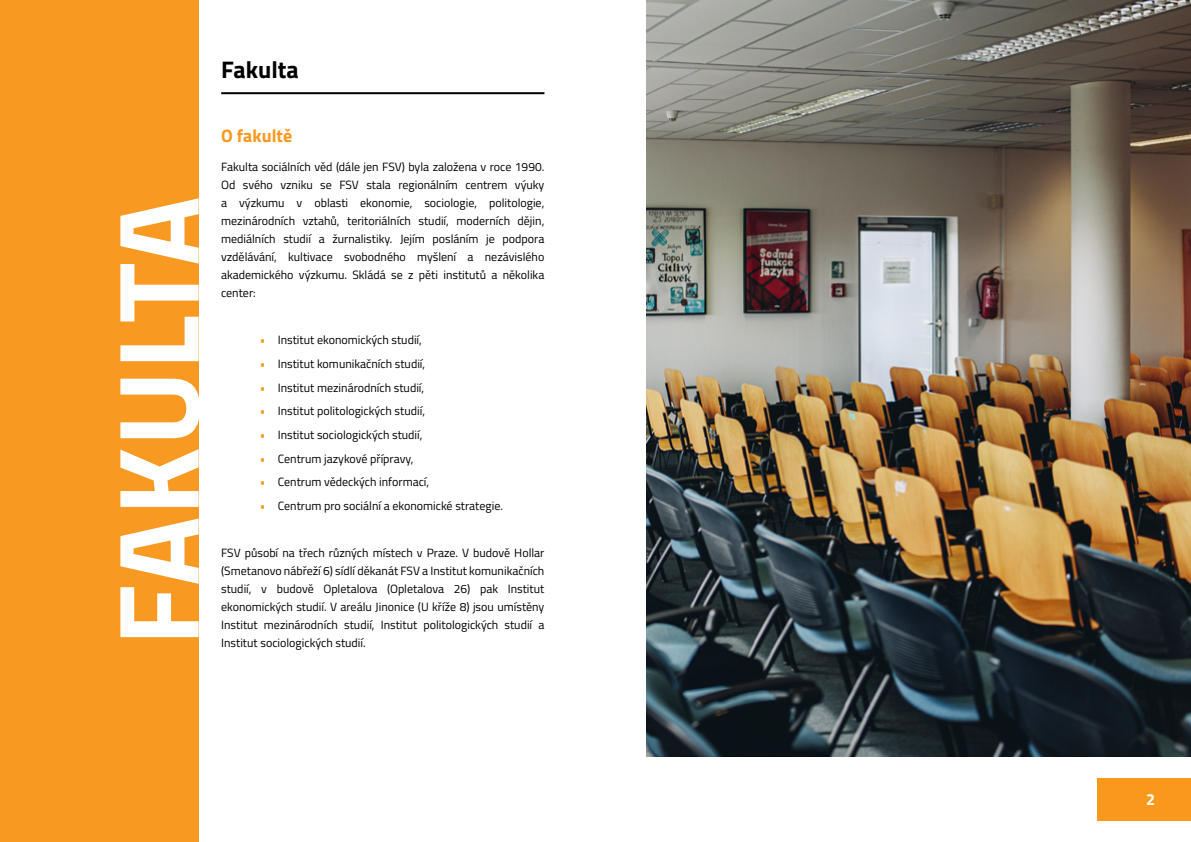
<style>
.page{position:relative;width:1191px;height:842px;background:#fff}
.page>*{position:absolute;margin:0;border:0;box-sizing:border-box;transform-origin:0 0}
.t1{font:700 115px "Titillium Web";color:#fff}
.t2{font:700 24px "Titillium Web";color:#000}
.t3{font:700 18px "Titillium Web";color:#f8991d}
.t4{font:700 16px "Titillium Web";color:#fff}
.t5{font:12px/18px "Titillium Web";color:#000;text-align:justify}
.s1{color:#f8991d}
</style>
<div class="page">
<div style="left:1097px;top:778px;width:94px;height:43px;background:#f8991d"></div>
<hr style="left:221px;top:92px;width:323px;height:2px;background:#000">
<div style="left:0;top:0;width:198px;height:842px;background:#f89921"></div>
<img style="left:646px;top:0;width:545px;height:757px">
<h1 class="t1" style="left:70px;top:646px;width:451px;rotate:-90deg">FAKULTA</h1>
<h2 class="t2" style="left:221px;top:51px;width:79px">Fakulta</h2>
<h3 class="t3" style="left:221px;top:122px;width:73px">O fakultě</h3>
<p class="t5" style="left:221px;top:157px;width:325px">Fakulta sociálních věd (dále jen FSV) byla založena v roce 1990.<br>Od svého vzniku se FSV stala regionálním centrem výuky a výzkumu v oblasti ekonomie, sociologie, politologie, mezinárodních vztahů, teritoriálních studií, moderních dějin, mediálních studií a žurnalistiky. Jejím posláním je podpora vzdělávání, kultivace svobodného myšlení a nezávislého akademického výzkumu. Skládá se z pěti institutů a několika center:</p>
<p class="t5" style="left:260px;top:330px;width:164px"><span class="s1">•</span> Institut ekonomických studií,</p>
<p class="t5" style="left:260px;top:354px;width:167px"><span class="s1">•</span> Institut komunikačních studií,</p>
<p class="t5" style="left:260px;top:378px;width:166px"><span class="s1">•</span> Institut mezinárodních studií,</p>
<p class="t5" style="left:260px;top:401px;width:167px"><span class="s1">•</span> Institut politologických studií,</p>
<p class="t5" style="left:260px;top:425px;width:164px"><span class="s1">•</span> Institut sociologických studií,</p>
<p class="t5" style="left:260px;top:449px;width:155px"><span class="s1">•</span> Centrum jazykové přípravy,</p>
<p class="t5" style="left:260px;top:472px;width:171px"><span class="s1">•</span> Centrum vědeckých informací,</p>
<p class="t5" style="left:260px;top:496px;width:245px"><span class="s1">•</span> Centrum pro sociální a ekonomické strategie.</p>
<p class="t5" style="left:221px;top:543px;width:325px">FSV působí na třech různých místech v Praze. V budově Hollar (Smetanovo nábřeží 6) sídlí děkanát FSV a Institut komunikačních studií, v budově Opletalova (Opletalova 26) pak Institut ekonomických studií. V areálu Jinonice (U kříže 8) jsou umístěny Institut mezinárodních studií, Institut politologických studií a</p>
<p class="t5" style="left:221px;top:633px;width:146px">Institut sociologických studií.</p>
<h3 class="t4" style="left:1146px;top:787px;width:10px">2</h3>
</div>
